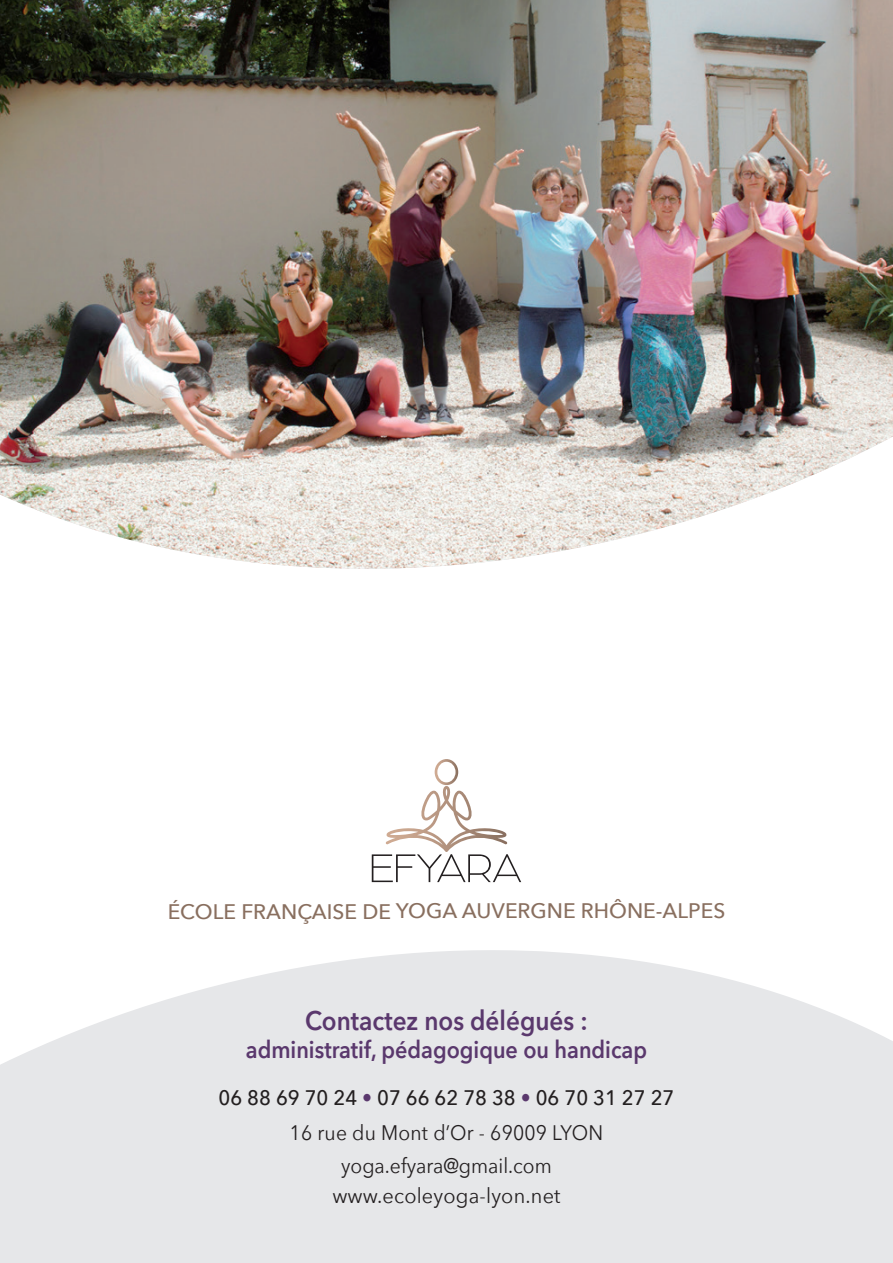
<style>
.page{position:relative;width:893px;height:1263px;background:#fff}
.page>*{position:absolute;margin:0;border:0;box-sizing:border-box;transform-origin:0 0}
.t1{font:600 27px "Avenir Next";color:#5a386d;scale:.9 1}
.t2{font:600 24px "Avenir Next";color:#5a386d;scale:.9 1}
.t3{font:21px/34.2px "Avenir Next";letter-spacing:.01em;color:#231f20;text-align:center;scale:.92 1}
.t4{font:500 21px "Avenir Next";color:#896f5f}
.t5{font:21px "Avenir Next";letter-spacing:.01em;color:#231f20}
.s1{font-weight:500}
.s2{font-weight:500;color:#5a386d}
</style>
<div class="page">
<img style="left:0;top:0;width:893px;height:569px">
<svg style="left:0;top:869px;width:893px;height:394px;fill:#e6e7e9"></svg>
<svg style="left:372px;top:759px;width:149px;height:123px"></svg>
<p class="t4" style="left:168px;top:892px;width:559px">ÉCOLE FRANÇAISE DE YOGA AUVERGNE RHÔNE-ALPES</p>
<p class="t1" style="left:305px;top:997px;width:315px">Contactez nos délégués :</p>
<p class="t2" style="left:246px;top:1029px;width:447px">administratif, pédagogique ou handicap</p>
<p class="t3" style="left:219px;top:1079px;width:497px"><span class="s1">06 88 69 70 24</span> <span class="s2">•</span> <span class="s1">07 66 62 78 38</span> <span class="s2">•</span> <span class="s1">06 70 31 27 27<br></span>16 rue du Mont d’Or - 69009 LYON yoga.efyara@gmail.com</p>
<p class="t5" style="left:332px;top:1178px;width:230px">www.ecoleyoga-lyon.net</p>
</div>
